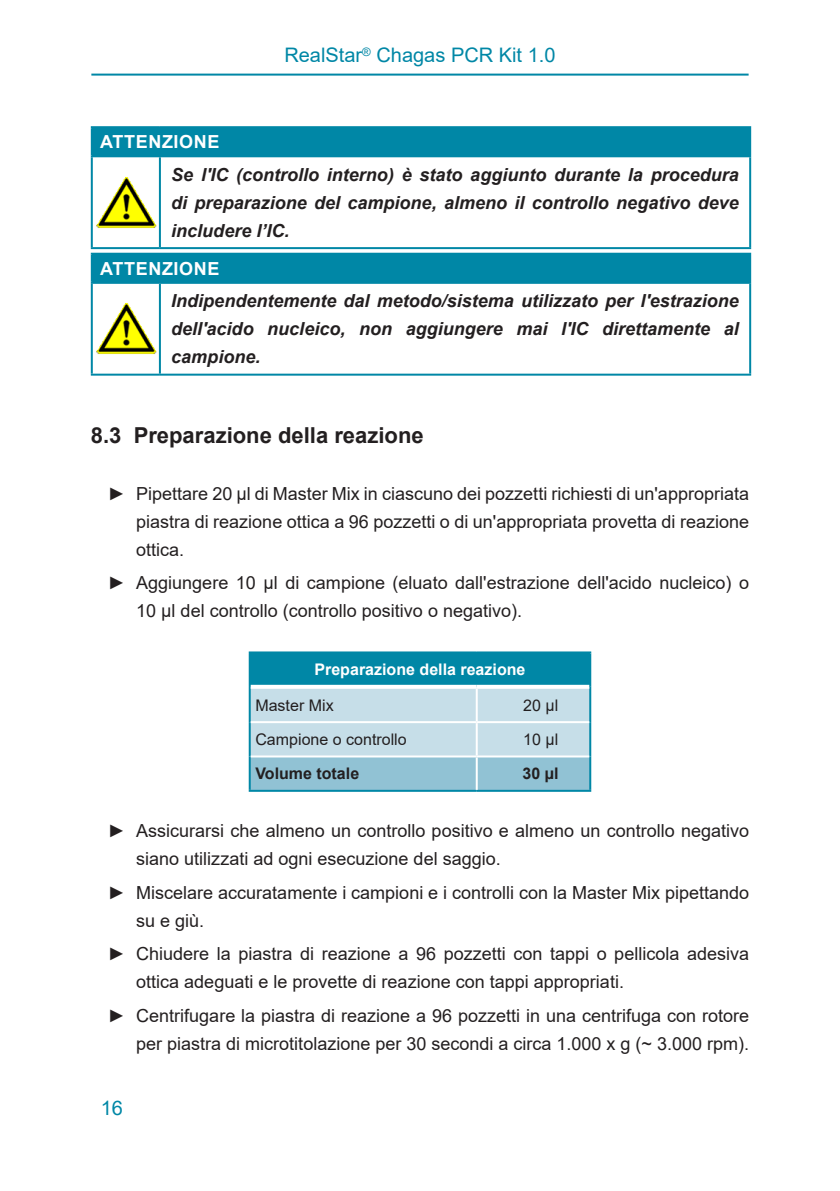
<style>
.page{position:relative;width:840px;height:1191px;background:#fff}
.page>*{position:absolute;margin:0;border:0;box-sizing:border-box;transform-origin:0 0}
.Level_2{font:700 22px "Arial";color:#231f20}
.Seitenkopf{font:20px "Arial";color:#0087a6}
.t1{font:18px/28px "Arial";color:#231f20}
.Note_hazard_conseque{font:italic 700 18px/28px "Arial";color:#231f20;text-align:justify}
.Note_Titel{font:700 18px "Arial";letter-spacing:.035em;color:#fff}
.Mengentext_links{font:16px "Arial";color:#231f20}
.Kopfzeile{font:700 16px "Arial";color:#fff}
.Fußzeile{font:700 16px "Arial";color:#231f20}
.Mengentext_zentriert{font:16px "Arial";color:#231f20}
</style>
<div class="page">
<hr style="left:91px;top:74px;width:657px;height:2px;background:#0087a6">
<div style="left:92px;top:127px;width:657px;height:29px;background:#0087a6"></div>
<hr style="left:91px;top:126px;width:69px;height:2px;background:#0087a6">
<hr style="left:91px;top:128px;width:2px;height:27px;background:#0087a6">
<hr style="left:160px;top:126px;width:590px;height:2px;background:#0087a6">
<hr style="left:748px;top:128px;width:2px;height:27px;background:#0087a6">
<hr style="left:91px;top:155px;width:69px;height:2px;background:#0087a6">
<hr style="left:160px;top:155px;width:590px;height:2px;background:#0087a6">
<hr style="left:91px;top:157px;width:2px;height:90px;background:#0087a6">
<hr style="left:91px;top:247px;width:69px;height:2px;background:#0087a6">
<hr style="left:159px;top:157px;width:2px;height:90px;background:#0087a6">
<hr style="left:748px;top:157px;width:2px;height:90px;background:#0087a6">
<hr style="left:160px;top:247px;width:590px;height:2px;background:#0087a6">
<img style="left:96px;top:176px;width:61px;height:53px">
<div style="left:92px;top:254px;width:657px;height:29px;background:#0087a6"></div>
<hr style="left:91px;top:253px;width:69px;height:2px;background:#0087a6">
<hr style="left:91px;top:255px;width:2px;height:27px;background:#0087a6">
<hr style="left:160px;top:253px;width:590px;height:2px;background:#0087a6">
<hr style="left:748px;top:255px;width:2px;height:27px;background:#0087a6">
<hr style="left:91px;top:282px;width:69px;height:2px;background:#0087a6">
<hr style="left:160px;top:282px;width:590px;height:2px;background:#0087a6">
<hr style="left:91px;top:284px;width:2px;height:90px;background:#0087a6">
<hr style="left:91px;top:374px;width:69px;height:2px;background:#0087a6">
<hr style="left:159px;top:284px;width:2px;height:90px;background:#0087a6">
<hr style="left:748px;top:284px;width:2px;height:90px;background:#0087a6">
<hr style="left:160px;top:374px;width:590px;height:2px;background:#0087a6">
<img style="left:96px;top:302px;width:61px;height:53px">
<div style="left:249px;top:652px;width:341px;height:35px;background:#0087a6"></div>
<svg style="left:250px;top:689px;width:339px;height:101px;background:#b4d4e1"></svg>
<hr style="left:248px;top:687px;width:2px;height:35px;background:#0087a6">
<hr style="left:248px;top:722px;width:2px;height:34px;background:#0087a6">
<hr style="left:248px;top:756px;width:2px;height:34px;background:#0087a6">
<hr style="left:248px;top:790px;width:228px;height:2px;background:#0087a6">
<hr style="left:476px;top:790px;width:115px;height:2px;background:#0087a6">
<hr style="left:248px;top:651px;width:228px;height:2px;background:#0087a6">
<hr style="left:248px;top:653px;width:2px;height:34px;background:#0087a6">
<hr style="left:476px;top:651px;width:115px;height:2px;background:#0087a6">
<hr style="left:589px;top:653px;width:2px;height:34px;background:#0087a6">
<hr style="left:589px;top:687px;width:2px;height:35px;background:#0087a6">
<hr style="left:589px;top:722px;width:2px;height:34px;background:#0087a6">
<hr style="left:589px;top:756px;width:2px;height:34px;background:#0087a6">
<hr style="left:250px;top:685px;width:226px;height:4px;background:#fff">
<hr style="left:476px;top:685px;width:113px;height:4px;background:#fff">
<hr style="left:475px;top:689px;width:2px;height:32px;background:#fff">
<hr style="left:250px;top:721px;width:226px;height:2px;background:#fff">
<hr style="left:476px;top:721px;width:113px;height:2px;background:#fff">
<hr style="left:475px;top:723px;width:2px;height:32px;background:#fff">
<hr style="left:250px;top:755px;width:226px;height:2px;background:#fff">
<hr style="left:476px;top:755px;width:113px;height:2px;background:#fff">
<hr style="left:475px;top:757px;width:2px;height:33px;background:#fff">
<p class="Seitenkopf" style="left:284px;top:41px;width:272px">RealStar<sup>®</sup> Chagas PCR Kit 1.0</p>
<p class="Note_Titel" style="left:100px;top:129px;width:121px">ATTENZIONE</p>
<p class="Note_hazard_conseque" style="left:171px;top:161px;width:568px">Se l'IC (controllo interno) è stato aggiunto durante la procedura di preparazione del campione, almeno il controllo negativo deve includere l’IC.</p>
<p class="Note_Titel" style="left:100px;top:256px;width:121px">ATTENZIONE</p>
<p class="Note_hazard_conseque" style="left:171px;top:287px;width:568px">Indipendentemente dal metodo/sistema utilizzato per l'estrazione dell'acido nucleico, non aggiungere mai l'IC direttamente al campione.</p>
<p class="Level_2" style="left:91px;top:420px;width:334px">8.3 Preparazione della reazione</p>
<p class="t1" style="left:136px;top:479px;width:614px;text-align:justify;text-indent:-28px">► Pipettare 20 μl di Master Mix in ciascuno dei pozzetti richiesti di un'appropriata piastra di reazione ottica a 96 pozzetti o di un'appropriata provetta di reazione ottica.</p>
<p class="t1" style="left:136px;top:569px;width:614px;text-indent:-28px">► Aggiungere 10 µl di campione (eluato dall'estrazione dell'acido nucleico) o<br>10 µl del controllo (controllo positivo o negativo).</p>
<p class="Kopfzeile" style="left:314px;top:658px;width:212px">Preparazione della reazione</p>
<p class="Mengentext_links" style="left:255px;top:694px;width:80px">Master Mix</p>
<p class="Mengentext_zentriert" style="left:523px;top:694px;width:37px">20 µl</p>
<p class="Mengentext_links" style="left:255px;top:728px;width:153px">Campione o controllo</p>
<p class="Mengentext_zentriert" style="left:523px;top:728px;width:37px">10 µl</p>
<p class="Fußzeile" style="left:255px;top:762px;width:105px">Volume totale</p>
<p class="Fußzeile" style="left:522px;top:762px;width:37px">30 µl</p>
<p class="t1" style="left:136px;top:816px;width:614px;text-indent:-28px">► Assicurarsi che almeno un controllo positivo e almeno un controllo negativo siano utilizzati ad ogni esecuzione del saggio.</p>
<p class="t1" style="left:136px;top:878px;width:614px;text-indent:-28px">► Miscelare accuratamente i campioni e i controlli con la Master Mix pipettando su e giù.</p>
<p class="t1" style="left:136px;top:939px;width:614px;text-indent:-28px">► Chiudere la piastra di reazione a 96 pozzetti con tappi o pellicola adesiva ottica adeguati e le provette di reazione con tappi appropriati.</p>
<p class="t1" style="left:108px;top:1001px;width:642px;text-align:right">► Centrifugare la piastra di reazione a 96 pozzetti in una centrifuga con rotore per piastra di microtitolazione per 30 secondi a circa 1.000 x g (~ 3.000 rpm).</p>
<p class="Seitenkopf" style="left:101px;top:1094px;width:24px">16</p>
</div>
